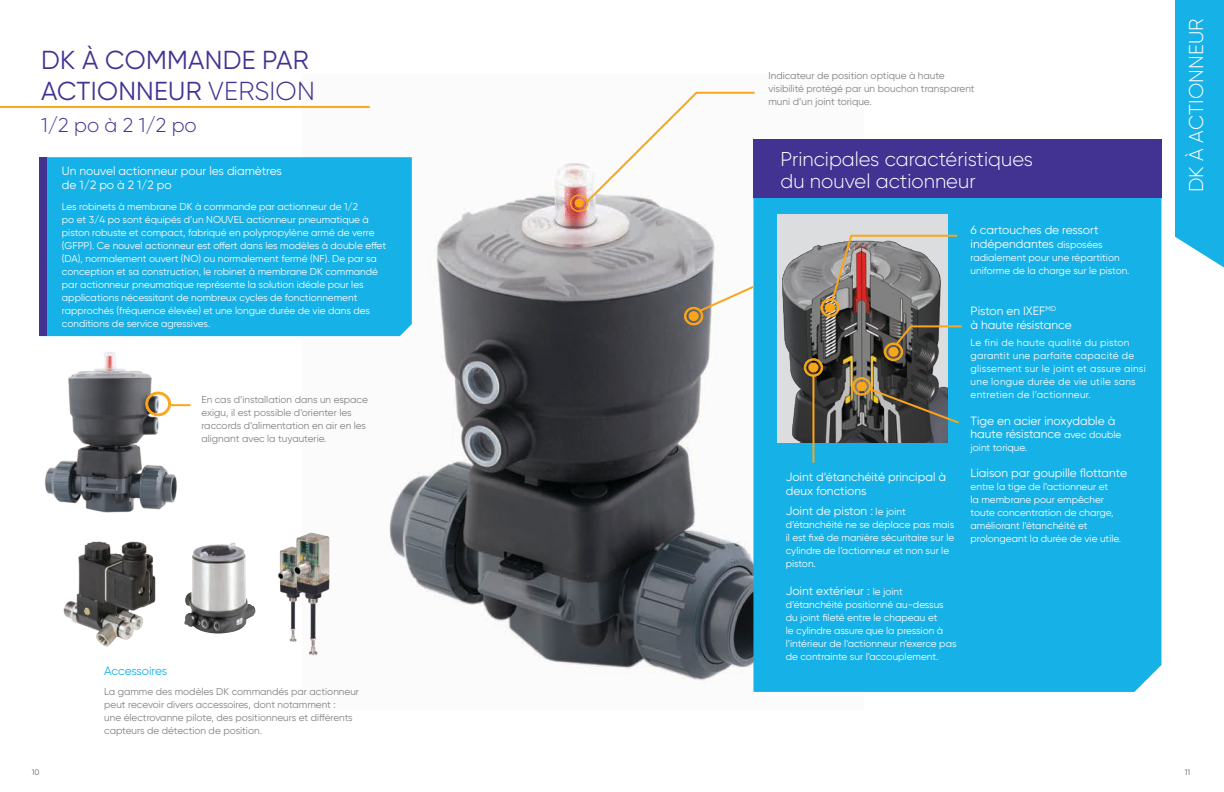
<style>
.page{position:relative;width:1224px;height:792px;background:#fff}
.page>*{position:absolute;margin:0;border:0;box-sizing:border-box;transform-origin:0 0}
.t1{font:26px/31.2px "Gilroy";letter-spacing:.01em;color:#423393}
.t2{font:300 20px/22px "Gilroy";color:#fff}
.t3{font:300 20px "Gilroy";color:#423393}
.t4{font:12px/14px "Gilroy";color:#fff}
.t5{font:12px "Gilroy";letter-spacing:-.01em;color:#16b1e7}
.t6{font:10px/13px "Gilroy";color:#fff}
.t7{font:10px/13px "Gilroy";color:#808285}
.t8{font:10px/13px "Gilroy";letter-spacing:.03em;color:#fff}
.t9{font:8px "Gilroy";color:#676261}
.s1{font-weight:300}
.s2{font-size:10px}
</style>
<div class="page">
<div style="left:1175px;top:0;width:49px;height:268px;background:#16b1e7"></div>
<img style="left:303px;top:105px;width:450px;height:579px">
<div style="left:753px;top:197px;width:408px;height:495px;background:#16b1e7"></div>
<div style="left:753px;top:139px;width:408px;height:58px;background:#423393"></div>
<svg style="left:684px;top:284px;width:72px;height:42px"></svg>
<svg style="left:570px;top:91px;width:187px;height:121px"></svg>
<div style="left:47px;top:157px;width:365px;height:179px;background:#16b1e7"></div>
<div style="left:777px;top:214px;width:171px;height:229px;background:#dcddde"></div>
<img style="left:782px;top:245px;width:166px;height:198px">
<svg style="left:803px;top:358px;width:21px;height:19px"></svg>
<div style="left:808px;top:363px;width:11px;height:9px;background:#faa61a;border:1px solid #faa61a;border-radius:50%"></div>
<hr style="left:0;top:106px;width:370px;height:2px;background:#faa61a">
<hr style="left:812px;top:375px;width:2px;height:88px;background:#faa61a">
<svg style="left:820px;top:234px;width:139px;height:84px"></svg>
<svg style="left:883px;top:324px;width:81px;height:38px;background:#61756f"></svg>
<svg style="left:852px;top:377px;width:109px;height:48px;background:#58635d"></svg>
<img style="left:45px;top:352px;width:138px;height:161px">
<img style="left:541px;top:481px;width:166px;height:198px">
<div style="left:39px;top:157px;width:8px;height:179px;background:#423393"></div>
<svg style="left:145px;top:391px;width:26px;height:26px"></svg>
<hr style="left:170px;top:404px;width:20px;height:2px;background:#faa61a">
<img style="left:278px;top:547px;width:12px;height:94px">
<img style="left:153px;top:575px;width:3px;height:28px">
<img style="left:290px;top:529px;width:46px;height:132px">
<img style="left:184px;top:542px;width:71px;height:92px">
<img style="left:63px;top:541px;width:90px;height:106px">
<h1 class="t1" style="left:41px;top:44px;width:275px">DK À COMMANDE PAR<br>ACTIONNEUR <span class="s1">VERSION</span></h1>
<h2 class="t3" style="left:41px;top:113px;width:157px">1/2 po à 2 1/2 po</h2>
<p class="t4" style="left:62px;top:164px;width:221px;line-height:14.4px">Un nouvel actionneur pour les diamètres de 1/2 po à 2 1/2 po</p>
<p class="t6" style="left:62px;top:200px;width:326px">Les robinets à membrane DK à commande par actionneur de 1/2<br>po et 3/4 po sont équipés d’un NOUVEL actionneur pneumatique à piston robuste et compact, fabriqué en polypropylène armé de verre (GFPP). Ce nouvel actionneur est offert dans les modèles à double effet (DA), normalement ouvert (NO) ou normalement fermé (NF). De par sa conception et sa construction, le robinet à membrane DK commandé par actionneur pneumatique représente la solution idéale pour les applications nécessitant de nombreux cycles de fonctionnement rapprochés (fréquence élevée) et une longue durée de vie dans des conditions de service agressives.</p>
<p class="t7" style="left:201px;top:393px;width:168px">En cas d’installation dans un espace exigu, il est possible d’orienter les raccords d’alimentation en air en les alignant avec la tuyauterie.</p>
<p class="t9" style="left:32px;top:768px;width:9px">10</p>
<p class="t5" style="left:104px;top:663px;width:65px">Accessoires</p>
<p class="t7" style="left:104px;top:685px;width:256px">La gamme des modèles DK commandés par actionneur peut recevoir divers accessoires, dont notamment :<br>une électrovanne pilote, des positionneurs et différents capteurs de détection de position.</p>
<p class="t7" style="left:768px;top:69px;width:208px">Indicateur de position optique à haute visibilité protégé par un bouchon transparent muni d’un joint torique.</p>
<h2 class="t2" style="left:780px;top:148px;width:254px">Principales caractéristiques du nouvel actionneur</h2>
<p class="t4" style="left:971px;top:223px;width:134px">6 cartouches de ressort indépendantes <span class="s2">disposées</span></p>
<p class="t6" style="left:971px;top:251px;width:161px">radialement pour une répartition uniforme de la charge sur le piston.</p>
<p class="t4" style="left:786px;top:470px;width:162px">Joint d’étanchéité principal à deux fonctions</p>
<p class="t4" style="left:786px;top:504px;width:121px">Joint de piston : <span class="s2">le joint</span></p>
<p class="t6" style="left:786px;top:518px;width:170px">d’étanchéité ne se déplace pas mais il est fixé de manière sécuritaire sur le cylindre de l’actionneur et non sur le piston.</p>
<p class="t4" style="left:786px;top:584px;width:119px">Joint extérieur : <span class="s2">le joint</span></p>
<p class="t6" style="left:786px;top:598px;width:172px">d’étanchéité positionné au-dessus du joint fileté entre le chapeau et<br>le cylindre assure que la pression à l’intérieur de l’actionneur n’exerce pas de contrainte sur l’accouplement.</p>
<p class="t4" style="left:971px;top:303px;width:103px;line-height:14.4px">Piston en IXEF<sup>MD<br></sup>à haute résistance</p>
<p class="t8" style="left:971px;top:336px;width:177px">Le fini de haute qualité du piston garantit une parfaite capacité de glissement sur le joint et assure ainsi une longue durée de vie utile sans entretien de l’actionneur.</p>
<p class="t4" style="left:971px;top:414px;width:152px;line-height:13px">Tige en acier inoxydable à haute résistance <span class="s2">avec double</span></p>
<p class="t6" style="left:971px;top:441px;width:58px">joint torique.</p>
<p class="t4" style="left:971px;top:466px;width:158px">Liaison par goupille flottante</p>
<p class="t6" style="left:971px;top:480px;width:152px">entre la tige de l’actionneur et<br>la membrane pour empêcher toute concentration de charge, améliorant l’étanchéité et prolongeant la durée de vie utile.</p>
<h2 class="t2" style="left:1185px;top:192px;width:175px;rotate:-90deg">DK À ACTIONNEUR</h2>
<p class="t9" style="left:1185px;top:768px;width:7px">11</p>
</div>
